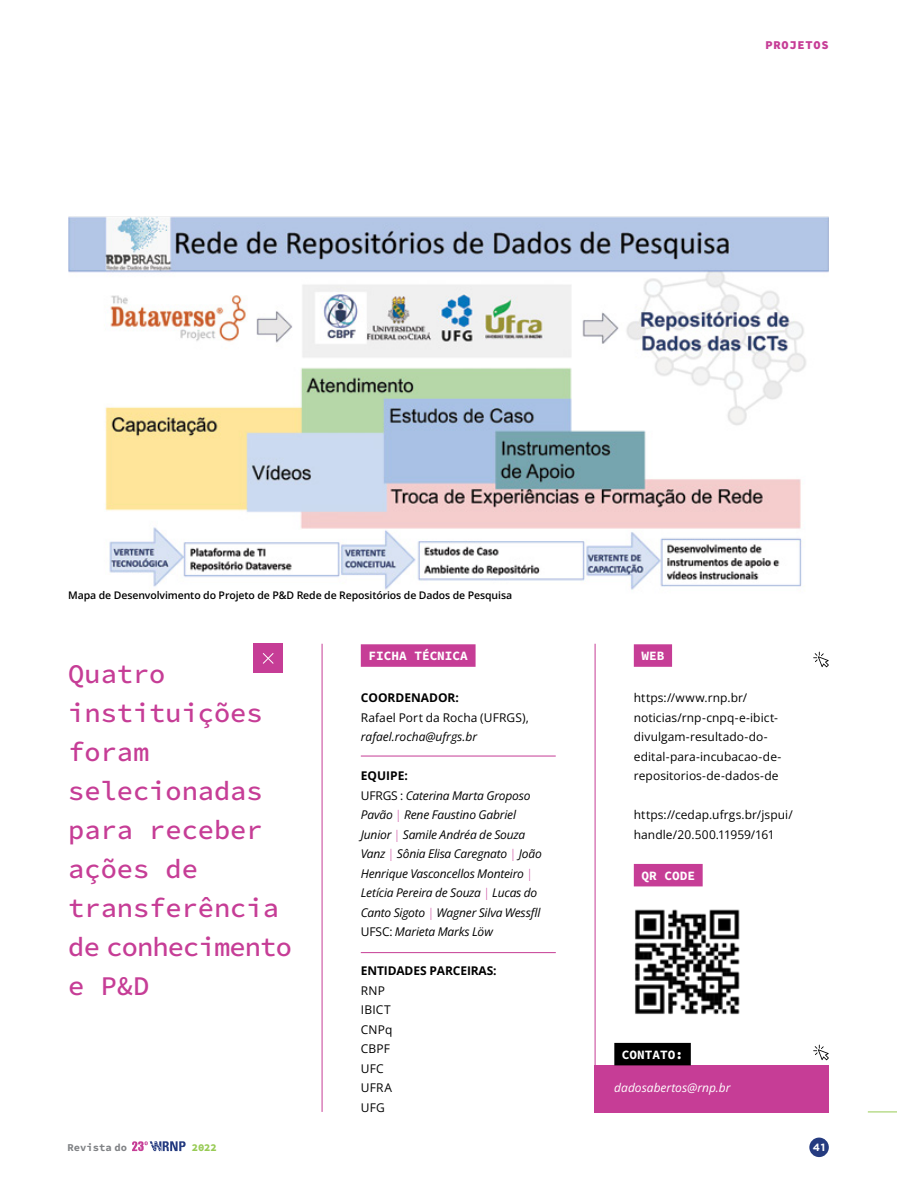
<style>
.page{position:relative;width:897px;height:1191px;background:#fff}
.page>*{position:absolute;margin:0;border:0;box-sizing:border-box;transform-origin:0 0}
.t1{font:500 27px/39px "Source Code Pro";color:#c63d96}
.t2{font:700 12.75px "Source Code Pro";color:#fff}
.t3{font:italic 12px/19.5px "Open Sans";letter-spacing:-.015em;color:#000}
.t4{font:12px/19.5px "Open Sans";letter-spacing:.005em;color:#000}
.t5{font:700 12px "Open Sans";letter-spacing:-.01em;color:#000}
.t6{font:italic 12px "Open Sans";color:#fff}
.t7{font:900 12px "Source Code Pro";letter-spacing:.07em;color:#c63d96}
.t8{font:600 10.5px "Open Sans";letter-spacing:-.01em;color:#000}
.t9{font:700 10.5px "Source Code Pro";color:#808285}
.t10{font:900 10.5px "Source Code Pro";color:#98cb55}
.t11{font:700 10.5px "Gotham";color:#fff}
.s1{font-weight:700;font-style:normal}
.s2{font-style:normal}
.s3{font-weight:300;font-style:normal;color:#c63d96}
</style>
<div class="page">
<div style="left:809px;top:1137px;width:20px;height:20px;background:#253b80;border-radius:50%"></div>
<svg style="left:132px;top:1141px;width:54px;height:10px"></svg>
<img style="left:68px;top:216px;width:761px;height:374px">
<hr style="left:595px;top:644px;width:1px;height:468px;background:#c63d96">
<hr style="left:322px;top:644px;width:1px;height:468px;background:#c63d96">
<div style="left:254px;top:644px;width:29px;height:29px;background:#c63d96"></div>
<svg style="left:262px;top:653px;width:12px;height:11px"></svg>
<div style="left:361px;top:644px;width:115px;height:23px;background:#c63d96"></div>
<hr style="left:361px;top:755px;width:195px;height:1px;background:#c63d96">
<hr style="left:361px;top:952px;width:195px;height:1px;background:#c63d96">
<div style="left:595px;top:1065px;width:234px;height:48px;background:#c63d96"></div>
<div style="left:614px;top:1043px;width:77px;height:22px;background:#000"></div>
<div style="left:634px;top:864px;width:69px;height:22px;background:#c63d96"></div>
<img style="left:634px;top:909px;width:106px;height:106px">
<svg style="left:813px;top:1044px;width:16px;height:16px"></svg>
<div style="left:634px;top:644px;width:38px;height:23px;background:#c63d96"></div>
<svg style="left:813px;top:651px;width:16px;height:16px"></svg>
<svg style="left:868px;top:1111px;width:29px;height:1px"></svg>
<p class="t7" style="left:765px;top:36px;width:65px">PROJETOS</p>
<p class="t8" style="left:68px;top:588px;width:445px">Mapa de Desenvolvimento do Projeto de P&amp;D Rede de Repositórios de Dados de Pesquisa</p>
<h1 class="t1" style="left:68px;top:655px;width:225px">Quatro instituições foram selecionadas para receber ações de transferência de conhecimento e P&amp;D</h1>
<p class="t2" style="left:368px;top:646px;width:101px">FICHA TÉCNICA</p>
<p class="t5" style="left:361px;top:689px;width:100px">COORDENADOR:</p>
<p class="t4" style="left:361px;top:707px;width:170px">Rafael Port da Rocha (UFRGS),</p>
<p class="t3" style="left:361px;top:727px;width:118px">rafael.rocha@ufrgs.br</p>
<p class="t3" style="left:361px;top:766px;width:182px"><span class="s1">EQUIPE:<br></span><span class="s2">UFRGS :</span> Caterina Marta Groposo<br>Pavão <span class="s3">|</span> Rene Faustino Gabriel<br>Junior <span class="s3">|</span> Samile Andréa de Souza<br>Vanz <span class="s3">|</span> Sônia Elisa Caregnato <span class="s3">|</span> João<br>Henrique Vasconcellos Monteiro <span class="s3">|<br></span>Letícia Pereira de Souza <span class="s3">|</span> Lucas do<br>Canto Sigoto <span class="s3">|</span> Wagner Silva Wessfll<br><span class="s2">UFSC:</span> Marieta Marks Löw</p>
<p class="t5" style="left:361px;top:962px;width:137px">ENTIDADES PARCEIRAS:</p>
<p class="t4" style="left:361px;top:980px;width:33px">RNP<br>IBICT<br>CNPq<br>CBPF<br>UFC<br>UFRA<br>UFG</p>
<p class="t2" style="left:641px;top:646px;width:24px">WEB</p>
<p class="t4" style="left:634px;top:688px;width:149px">https://www.rnp.br/ noticias/rnp-cnpq-e-ibict&shy;divulgam-resultado-do&shy;edital-para-incubacao-de&shy;repositorios-de-dados-de</p>
<p class="t4" style="left:634px;top:805px;width:161px">https://cedap.ufrgs.br/jspui/ handle/20.500.11959/161</p>
<p class="t2" style="left:641px;top:866px;width:55px">QR CODE</p>
<p class="t2" style="left:622px;top:1045px;width:63px">CONTATO:</p>
<p class="t6" style="left:614px;top:1079px;width:118px">dadosabertos@rnp.br</p>
<p class="t9" style="left:68px;top:1139px;width:61px">Revista do</p>
<p class="t10" style="left:192px;top:1139px;width:27px">2022</p>
<p class="t11" style="left:813px;top:1141px;width:14px">41</p>
</div>
